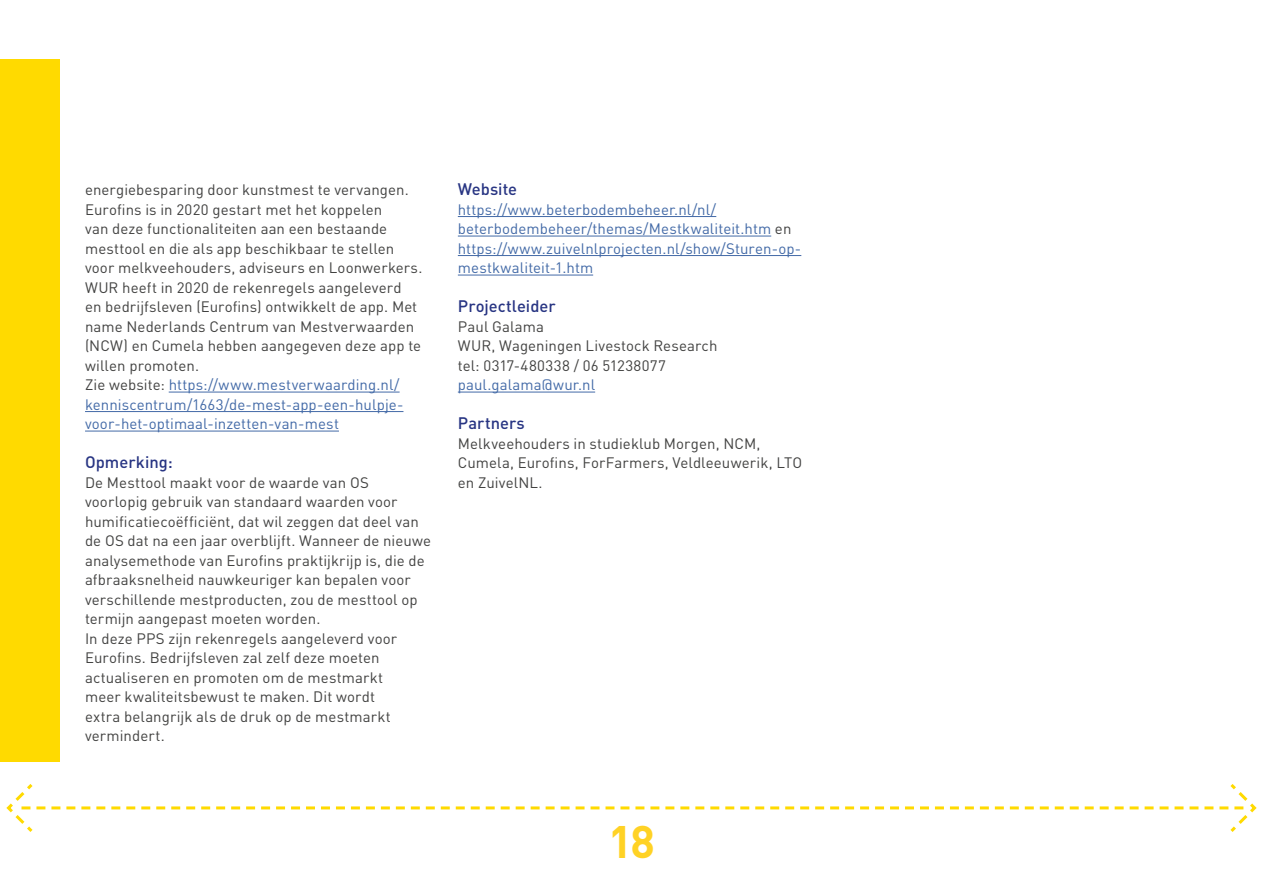
<style>
.page{position:relative;width:1263px;height:893px;background:#fff}
.page>*{position:absolute;margin:0;border:0;box-sizing:border-box;transform-origin:0 0}
.t1{font:700 45px "DIN Pro";color:#ffd225}
.POP_tussenkop_PAARS{font:500 16.5px "DIN Pro";color:#283583}
.POP_Broodtekst{font:15px/19.5px "DIN Pro";letter-spacing:.005em;color:#424241}
.POP_Broodtekst-2{font:15px/19.5px "DIN Pro";letter-spacing:.005em;color:#436aa7}
.POP_Broodtekst-3{font:15px "DIN Pro";letter-spacing:.025em;color:#424241}
.s1{color:#424241}
</style>
<div class="page">
<div style="left:0;top:60px;width:60px;height:702px;background:#ffda00"></div>
<hr style="left:169px;top:392px;width:231px;height:1px;background:#436aa7">
<hr style="left:85px;top:411px;width:318px;height:1px;background:#436aa7">
<hr style="left:85px;top:431px;width:254px;height:1px;background:#436aa7">
<hr style="left:458px;top:216px;width:258px;height:1px;background:#436aa7">
<hr style="left:458px;top:236px;width:313px;height:1px;background:#436aa7">
<hr style="left:458px;top:255px;width:343px;height:1px;background:#436aa7">
<hr style="left:458px;top:275px;width:135px;height:1px;background:#436aa7">
<hr style="left:458px;top:392px;width:137px;height:1px;background:#436aa7">
<hr style="left:831px;top:178px;width:326px;height:1px;background:#0072a2">
<hr style="left:831px;top:201px;width:326px;height:1px;background:#0072a2">
<hr style="left:831px;top:223px;width:326px;height:1px;background:#0072a2">
<hr style="left:831px;top:246px;width:326px;height:1px;background:#0072a2">
<hr style="left:831px;top:268px;width:326px;height:1px;background:#0072a2">
<hr style="left:831px;top:291px;width:326px;height:1px;background:#0072a2">
<hr style="left:831px;top:313px;width:326px;height:1px;background:#0072a2">
<hr style="left:831px;top:336px;width:326px;height:1px;background:#0072a2">
<hr style="left:831px;top:358px;width:326px;height:1px;background:#0072a2">
<hr style="left:831px;top:381px;width:326px;height:1px;background:#0072a2">
<hr style="left:831px;top:403px;width:326px;height:1px;background:#0072a2">
<hr style="left:831px;top:426px;width:326px;height:1px;background:#0072a2">
<hr style="left:831px;top:448px;width:326px;height:1px;background:#0072a2">
<hr style="left:831px;top:471px;width:326px;height:1px;background:#0072a2">
<hr style="left:831px;top:493px;width:326px;height:1px;background:#0072a2">
<hr style="left:831px;top:516px;width:326px;height:1px;background:#0072a2">
<hr style="left:831px;top:538px;width:326px;height:1px;background:#0072a2">
<hr style="left:831px;top:561px;width:326px;height:1px;background:#0072a2">
<hr style="left:831px;top:583px;width:326px;height:1px;background:#0072a2">
<hr style="left:831px;top:606px;width:326px;height:1px;background:#0072a2">
<hr style="left:831px;top:628px;width:326px;height:1px;background:#0072a2">
<hr style="left:831px;top:651px;width:326px;height:1px;background:#0072a2">
<hr style="left:831px;top:673px;width:326px;height:1px;background:#0072a2">
<hr style="left:831px;top:696px;width:326px;height:1px;background:#0072a2">
<hr style="left:831px;top:718px;width:326px;height:1px;background:#0072a2">
<hr style="left:831px;top:741px;width:326px;height:1px;background:#0072a2">
<hr style="left:831px;top:763px;width:326px;height:1px;background:#0072a2">
<svg style="left:6px;top:784px;width:1251px;height:48px"></svg>
<p class="POP_Broodtekst" style="left:85px;top:179px;width:339px">energiebesparing door kunstmest te vervangen.<br>Eurofins is in 2020 gestart met het koppelen<br>van deze functionaliteiten aan een bestaande mesttool en die als app beschikbaar te stellen voor melkveehouders, adviseurs en Loonwerkers.<br>WUR heeft in 2020 de rekenregels aangeleverd<br>en bedrijfsleven (Eurofins) ontwikkelt de app. Met name Nederlands Centrum van Mestverwaarden (NCW) en Cumela hebben aangegeven deze app te willen promoten.</p>
<p class="POP_Broodtekst-2" style="left:85px;top:374px;width:320px"><span class="s1">Zie website:</span> https://www.mestverwaarding.nl/ kenniscentrum/1663/de-mest-app-een-hulpje&shy;voor-het-optimaal-inzetten-van-mest</p>
<p class="POP_tussenkop_PAARS" style="left:85px;top:451px;width:89px">Opmerking:</p>
<p class="POP_Broodtekst" style="left:85px;top:472px;width:348px">De Mesttool maakt voor de waarde van OS voorlopig gebruik van standaard waarden voor humificatiecoëfficiënt, dat wil zeggen dat deel van de OS dat na een jaar overblijft. Wanneer de nieuwe analysemethode van Eurofins praktijkrijp is, die de afbraaksnelheid nauwkeuriger kan bepalen voor verschillende mestproducten, zou de mesttool op termijn aangepast moeten worden.</p>
<p class="POP_Broodtekst" style="left:85px;top:628px;width:314px">In deze PPS zijn rekenregels aangeleverd voor Eurofins. Bedrijfsleven zal zelf deze moeten actualiseren en promoten om de mestmarkt meer kwaliteitsbewust te maken. Dit wordt extra belangrijk als de druk op de mestmarkt vermindert.</p>
<p class="POP_tussenkop_PAARS" style="left:458px;top:178px;width:61px">Website</p>
<p class="POP_Broodtekst-2" style="left:458px;top:199px;width:335px">https://www.beterbodembeheer.nl/nl/ beterbodembeheer/themas/Mestkwaliteit.htm <span class="s1">en</span></p>
<p class="POP_Broodtekst-2" style="left:458px;top:238px;width:345px">https://www.zuivelnlprojecten.nl/show/Sturen-op&shy;mestkwaliteit-1.htm</p>
<p class="POP_tussenkop_PAARS" style="left:458px;top:295px;width:99px">Projectleider</p>
<p class="POP_Broodtekst" style="left:458px;top:316px;width:88px">Paul Galama</p>
<p class="POP_Broodtekst" style="left:458px;top:335px;width:261px">WUR, Wageningen Livestock Research</p>
<p class="POP_Broodtekst-3" style="left:458px;top:355px;width:210px">tel: 0317-480338 / 06 51238077</p>
<p class="POP_Broodtekst-2" style="left:458px;top:374px;width:139px">paul.galama@wur.nl</p>
<p class="POP_tussenkop_PAARS" style="left:458px;top:412px;width:68px">Partners</p>
<p class="POP_Broodtekst" style="left:458px;top:433px;width:346px">Melkveehouders in studieklub Morgen, NCM,<br>Cumela, Eurofins, ForFarmers, Veldleeuwerik, LTO en ZuivelNL.</p>
<h1 class="t1" style="left:608px;top:811px;width:48px">18</h1>
</div>
